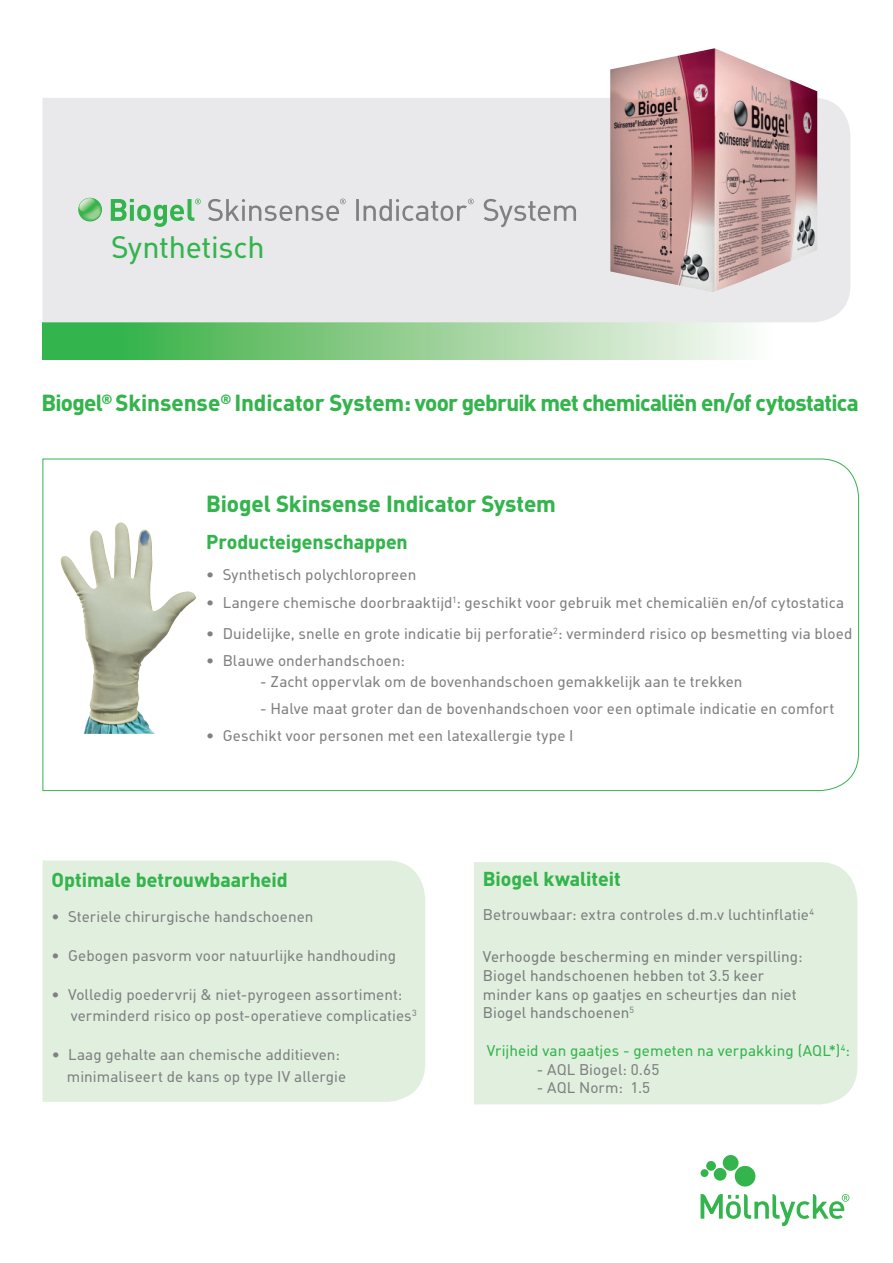
<style>
.page{position:relative;width:893px;height:1263px;background:#fff}
.page>*{position:absolute;margin:0;border:0;box-sizing:border-box;transform-origin:0 0}
.t1{font:30px "MHC Din";letter-spacing:-.01em;color:#34b44d}
.t2{font:700 22.5px "MHC Din";letter-spacing:-.03em;color:#34b44d}
.t3{font:700 22.5px "MHC Din";letter-spacing:-.005em;color:#34b44d}
.t4{font:700 19.5px "MHC Din";color:#34b44d}
.t5{font:15px/21px "MHC Din";letter-spacing:.005em;color:#808083}
.t6{font:15px/18.8px "MHC Din";letter-spacing:.005em;color:#7c7e80}
.t7{font:15px "MHC Din";letter-spacing:.005em;color:#34b44d}
</style>
<div class="page">
<svg style="left:43px;top:322px;width:722px;height:38px;background:#92d095"></svg>
<div style="left:43px;top:98px;width:807px;height:224px;background:#e9e9eb"></div>
<svg style="left:208px;top:199px;width:138px;height:22px;background:#cbcbcd"></svg>
<hr style="left:356px;top:199px;width:3px;height:22px;background:#808083">
<svg style="left:364px;top:199px;width:110px;height:22px;background:#ccccce"></svg>
<svg style="left:484px;top:199px;width:92px;height:28px;background:#d0d0d2"></svg>
<svg style="left:111px;top:199px;width:90px;height:28px;background:#a7d5b2"></svg>
<svg style="left:78px;top:198px;width:25px;height:25px"></svg>
<img style="left:610px;top:48px;width:207px;height:244px">
<svg style="left:42px;top:458px;width:817px;height:333px"></svg>
<img style="left:90px;top:522px;width:31px;height:56px">
<svg style="left:701px;top:1194px;width:148px;height:32px"></svg>
<svg style="left:701px;top:1155px;width:54px;height:31px"></svg>
<div style="left:43px;top:860px;width:382px;height:242px;background:#e1f0de"></div>
<div style="left:474px;top:862px;width:383px;height:242px;background:#e1f0de"></div>
<p class="t1" style="left:111px;top:229px;width:155px">Synthetisch</p>
<h3 class="t2" style="left:42px;top:389px;width:819px">Biogel<sup>®</sup> Skinsense<sup>®</sup> Indicator System: voor gebruik met chemicaliën en/of cytostatica</h3>
<p class="t3" style="left:206px;top:490px;width:351px">Biogel Skinsense Indicator System</p>
<p class="t4" style="left:206px;top:530px;width:203px">Producteigenschappen</p>
<p class="t5" style="left:206px;top:564px;width:212px">• Synthetisch polychloropreen</p>
<p class="t5" style="left:206px;top:591px;width:639px">• Langere chemische doorbraaktijd<sup>1</sup>: geschikt voor gebruik met chemicaliën en/of cytostatica</p>
<p class="t5" style="left:206px;top:622px;width:648px">• Duidelijke, snelle en grote indicatie bij perforatie<sup>2</sup>: verminderd risico op besmetting via bloed</p>
<p class="t5" style="left:206px;top:649px;width:200px">• Blauwe onderhandschoen:</p>
<p class="t5" style="left:260px;top:670px;width:484px">- Zacht oppervlak om de bovenhandschoen gemakkelijk aan te trekken</p>
<p class="t5" style="left:260px;top:697px;width:576px">- Halve maat groter dan de bovenhandschoen voor een optimale indicatie en comfort</p>
<p class="t5" style="left:206px;top:724px;width:369px">• Geschikt voor personen met een latexallergie type I</p>
<p class="t4" style="left:52px;top:868px;width:238px">Optimale betrouwbaarheid</p>
<p class="t5" style="left:52px;top:905px;width:263px">• Steriele chirurgische handschoenen</p>
<p class="t5" style="left:52px;top:944px;width:346px">• Gebogen pasvorm voor natuurlijke handhouding</p>
<p class="t5" style="left:71px;top:983px;width:348px;text-indent:-19px">• Volledig poedervrij &amp; niet-pyrogeen assortiment: verminderd risico op post-operatieve complicaties<sup>3</sup></p>
<p class="t5" style="left:67px;top:1042px;width:281px;line-height:22.5px;text-indent:-15px">• Laag gehalte aan chemische additieven: minimaliseert de kans op type IV allergie</p>
<p class="t4" style="left:483px;top:867px;width:139px">Biogel kwaliteit</p>
<p class="t5" style="left:483px;top:904px;width:333px">Betrouwbaar: extra controles d.m.v luchtinflatie<sup>4</sup></p>
<p class="t6" style="left:483px;top:947px;width:321px">Verhoogde bescherming en minder verspilling:<br>Biogel handschoenen hebben tot 3.5 keer minder kans op gaatjes en scheurtjes dan niet Biogel handschoenen<sup>5</sup></p>
<p class="t7" style="left:487px;top:1041px;width:365px">Vrijheid van gaatjes - gemeten na verpakking (AQL*)<sup>4</sup>:</p>
<p class="t5" style="left:537px;top:1058px;width:124px">- AQL Biogel: 0.65</p>
<p class="t5" style="left:537px;top:1077px;width:115px">- AQL Norm: 1.5</p>
</div>
